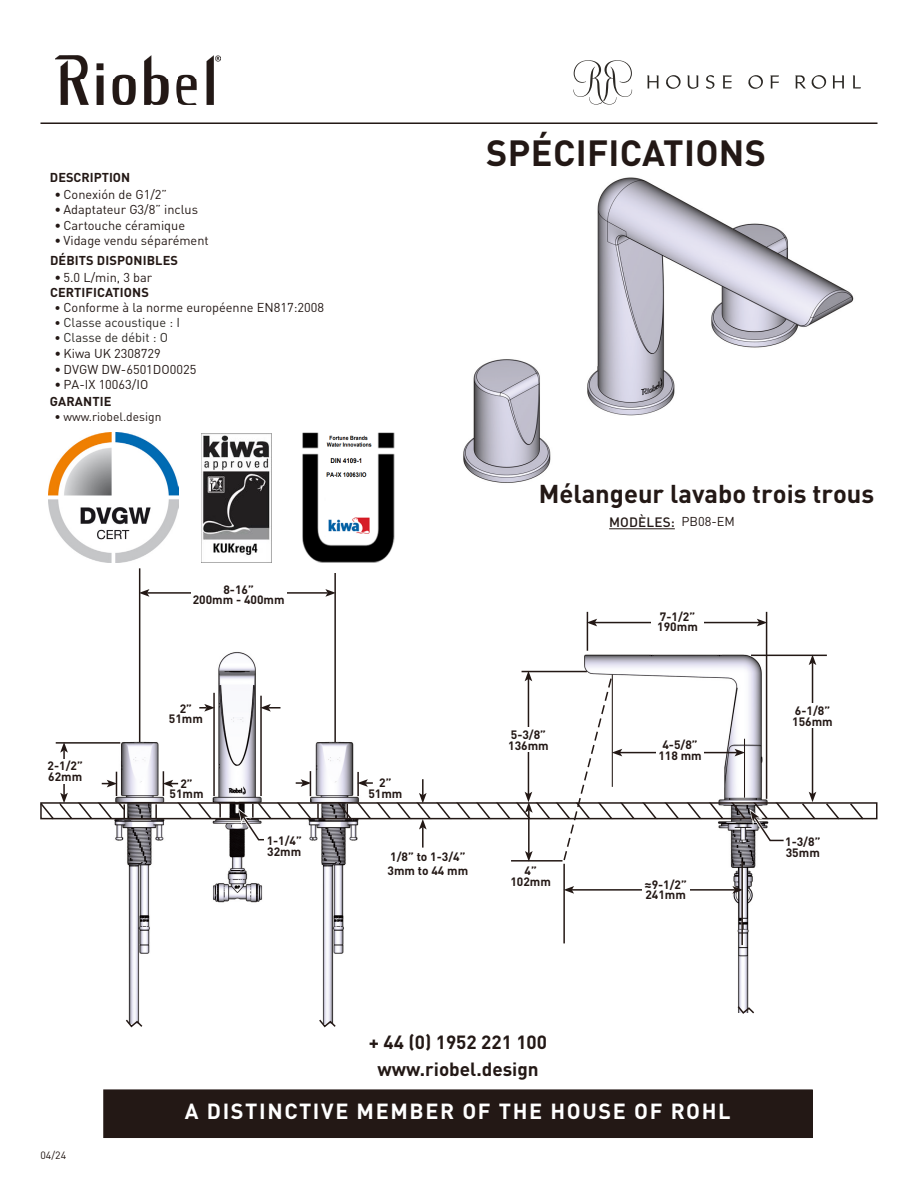
<style>
.page{position:relative;width:918px;height:1188px;background:#fff}
.page>*{position:absolute;margin:0;border:0;box-sizing:border-box;transform-origin:0 0}
.t1{font:700 36px "DIN Pro";letter-spacing:.01em;color:#231815}
.t2{font:700 25.5px "DIN Pro";color:#231815}
.t3{font:700 21.6px "DIN Pro";letter-spacing:.075em;color:#fff}
.t4{font:700 18.9px/27px "DIN Pro";color:#231815;text-align:center}
.t5{font:500 13.5px "DIN Pro";letter-spacing:.01em;color:#231815}
.t6{font:12.75px "DIN Pro";color:#231815}
.t7{font:700 12.75px "DIN Pro";letter-spacing:.01em;color:#231815}
.t8{font:12.75px "DIN Pro";color:#2b2824}
.t9{font:700 12px/10.5px "DIN Pro";color:#231815}
.t10{font:12px "DIN Pro";color:#231815}
.t11{font:10.5px "DIN Pro";color:#231815}
.s1{font-size:12px}
.s2{font-size:12px;color:#231815}
.s3{font-weight:400;font-size:12.75px}
</style>
<div class="page">
<img style="left:463px;top:177px;width:391px;height:353px">
<hr style="left:609px;top:528px;width:66px;height:1px;background:#231815">
<svg style="left:573px;top:60px;width:59px;height:45px"></svg>
<svg style="left:647px;top:75px;width:11px;height:14px"></svg>
<svg style="left:687px;top:75px;width:11px;height:14px"></svg>
<svg style="left:706px;top:75px;width:8px;height:14px"></svg>
<svg style="left:723px;top:75px;width:9px;height:14px"></svg>
<svg style="left:748px;top:75px;width:15px;height:14px"></svg>
<svg style="left:666px;top:75px;width:15px;height:14px"></svg>
<svg style="left:770px;top:75px;width:9px;height:14px"></svg>
<svg style="left:795px;top:75px;width:31px;height:14px"></svg>
<svg style="left:833px;top:75px;width:11px;height:14px"></svg>
<svg style="left:853px;top:75px;width:8px;height:14px"></svg>
<img style="left:55px;top:56px;width:165px;height:48px">
<hr style="left:40px;top:122px;width:838px;height:2px;background:#231815">
<div style="left:104px;top:1090px;width:708px;height:47px;background:#231815"></div>
<div style="left:103px;top:1089px;width:710px;height:49px;border:1px solid #231815"></div>
<img style="left:127px;top:646px;width:219px;height:372px">
<img style="left:521px;top:634px;width:306px;height:371px">
<hr style="left:139px;top:568px;width:1px;height:174px;background:#231815">
<hr style="left:334px;top:568px;width:2px;height:174px;background:#231815">
<hr style="left:147px;top:592px;width:181px;height:2px;background:#231815">
<svg style="left:140px;top:589px;width:9px;height:8px"></svg>
<svg style="left:325px;top:589px;width:11px;height:8px"></svg>
<div style="left:191px;top:582px;width:95px;height:24px;background:#fff"></div>
<hr style="left:587px;top:612px;width:1px;height:39px;background:#231815">
<hr style="left:766px;top:612px;width:1px;height:187px;background:#231815">
<hr style="left:812px;top:663px;width:1px;height:131px;background:#231815">
<svg style="left:809px;top:656px;width:7px;height:9px"></svg>
<hr style="left:595px;top:622px;width:164px;height:1px;background:#231815">
<svg style="left:588px;top:619px;width:9px;height:7px"></svg>
<svg style="left:757px;top:619px;width:9px;height:7px"></svg>
<div style="left:652px;top:609px;width:52px;height:24px;background:#fff"></div>
<svg style="left:126px;top:1018px;width:17px;height:10px"></svg>
<svg style="left:319px;top:1018px;width:17px;height:10px"></svg>
<svg style="left:737px;top:1005px;width:17px;height:9px"></svg>
<hr style="left:751px;top:655px;width:76px;height:1px;background:#231815">
<hr style="left:741px;top:862px;width:2px;height:83px;background:#231815">
<hr style="left:563px;top:864px;width:2px;height:79px;background:#231815">
<hr style="left:572px;top:889px;width:163px;height:2px;background:#231815">
<svg style="left:732px;top:886px;width:11px;height:8px"></svg>
<svg style="left:564px;top:886px;width:10px;height:8px"></svg>
<div style="left:642px;top:877px;width:47px;height:24px;background:#fff"></div>
<div style="left:507px;top:864px;width:47px;height:24px;background:#fff"></div>
<svg style="left:40px;top:671px;width:838px;height:191px"></svg>
<div style="left:265px;top:834px;width:39px;height:24px;background:#fff"></div>
<img style="left:49px;top:433px;width:129px;height:130px">
<img style="left:202px;top:433px;width:69px;height:122px">
<img style="left:302px;top:432px;width:93px;height:140px">
<p class="t7" style="left:50px;top:167px;width:82px">DESCRIPTION</p>
<p class="t6" style="left:54px;top:186px;width:114px">• Conexión de G1/2”</p>
<p class="t6" style="left:54px;top:201px;width:145px">• Adaptateur G3/8” inclus</p>
<p class="t6" style="left:54px;top:216px;width:132px">• Cartouche céramique</p>
<p class="t6" style="left:54px;top:232px;width:156px">• Vidage vendu séparément</p>
<p class="t7" style="left:50px;top:249px;width:129px">DÉBITS DISPONIBLES</p>
<p class="t6" style="left:54px;top:269px;width:99px">• 5.0 L/min, 3 bar</p>
<p class="t7" style="left:50px;top:282px;width:100px">CERTIFICATIONS</p>
<p class="t6" style="left:54px;top:299px;width:271px"><span class="s1">•</span> Conforme à la norme européenne EN817:2008</p>
<p class="t8" style="left:54px;top:314px;width:127px"><span class="s2">•</span> Classe acoustique : I</p>
<p class="t8" style="left:54px;top:329px;width:115px"><span class="s2">•</span> Classe de débit : O</p>
<p class="t6" style="left:54px;top:345px;width:108px">• Kiwa UK 2308729</p>
<p class="t7" style="left:50px;top:390px;width:63px">GARANTIE</p>
<p class="t10" style="left:54px;top:408px;width:108px">• www.riobel.design</p>
<p class="t6" style="left:55px;top:360px;width:143px">• DVGW DW-6501DO0025</p>
<p class="t6" style="left:55px;top:376px;width:95px">• PA-IX 10063/IO</p>
<p class="t9" style="left:193px;top:583px;width:93px;text-align:center">8-16”<br>200mm - 400mm</p>
<p class="t9" style="left:48px;top:759px;width:37px">2-1/2”<br>62mm</p>
<p class="t9" style="left:169px;top:702px;width:36px;text-align:center">2”<br>51mm</p>
<p class="t9" style="left:170px;top:777px;width:36px;text-align:center">2”<br>51mm</p>
<p class="t9" style="left:267px;top:834px;width:37px">1-1/4”<br>32mm</p>
<h1 class="t1" style="left:486px;top:123px;width:281px">SPÉCIFICATIONS</h1>
<p class="t9" style="left:368px;top:776px;width:36px;text-align:center">2”<br>51mm</p>
<p class="t9" style="left:388px;top:848px;width:82px;line-height:14.4px">1/8” to 1-3/4”<br>3mm to 44 mm</p>
<h2 class="t2" style="left:539px;top:473px;width:337px">Mélangeur lavabo trois trous</h2>
<p class="t5" style="left:609px;top:513px;width:127px">MODÈLES: <span class="s3">PB08-EM</span></p>
<p class="t9" style="left:508px;top:728px;width:42px">5-3/8”<br>136mm</p>
<p class="t9" style="left:510px;top:864px;width:42px;text-align:center">4”<br>102mm</p>
<p class="t9" style="left:657px;top:610px;width:42px">7-1/2”<br>190mm</p>
<p class="t9" style="left:658px;top:738px;width:45px;text-align:center">4-5/8”<br>118 mm</p>
<p class="t9" style="left:644px;top:878px;width:44px">≈9-1/2”<br>241mm</p>
<p class="t9" style="left:792px;top:704px;width:42px">6-1/8”<br>156mm</p>
<p class="t9" style="left:785px;top:835px;width:37px">1-3/8”<br>35mm</p>
<p class="t11" style="left:40px;top:1148px;width:27px">04/24</p>
<h3 class="t4" style="left:369px;top:1027px;width:180px">+ 44 (0) 1952 221 100 www.riobel.design</h3>
<h3 class="t3" style="left:185px;top:1094px;width:547px">A DISTINCTIVE MEMBER OF THE HOUSE OF ROHL</h3>
</div>
